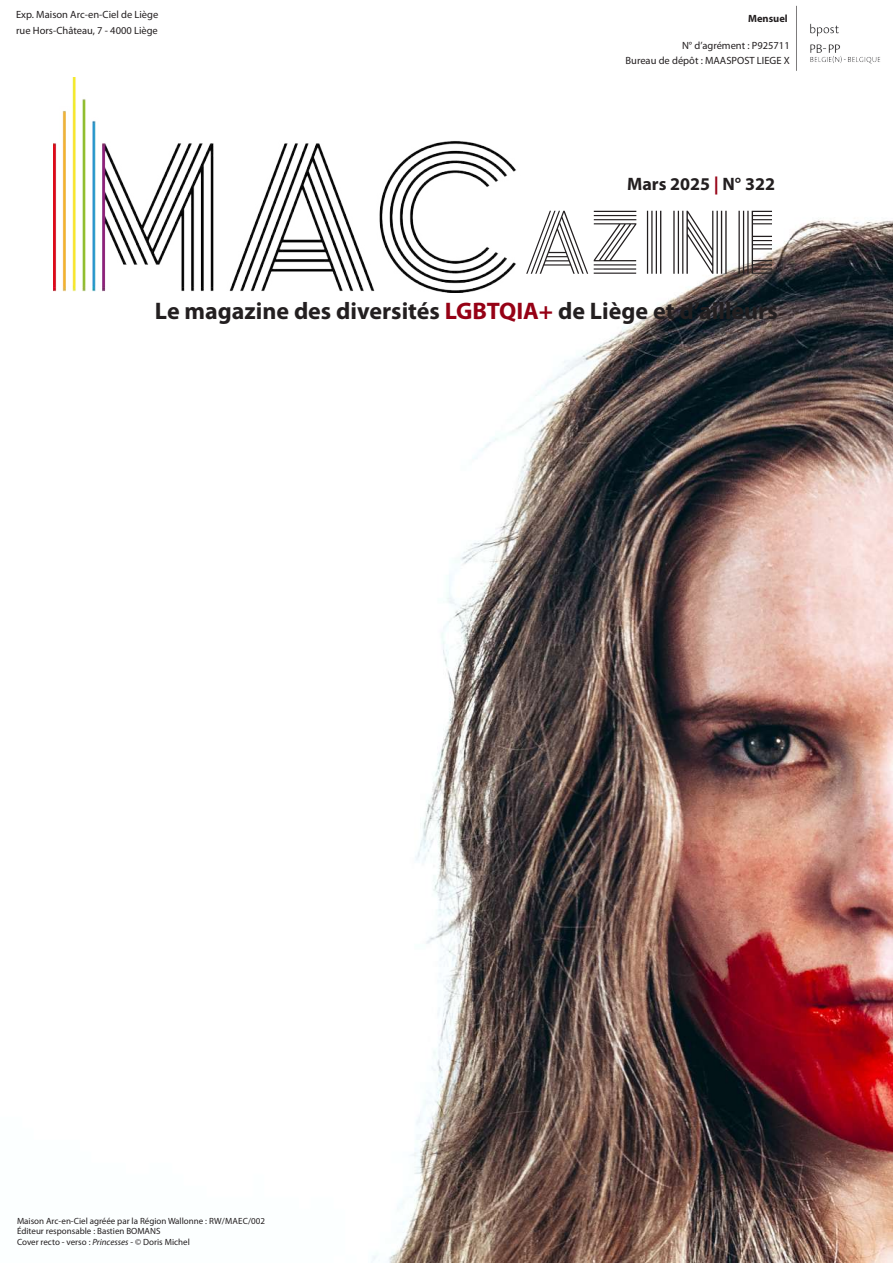
<style>
.page{position:relative;width:893px;height:1263px;background:#fff}
.page>*{position:absolute;margin:0;border:0;box-sizing:border-box;transform-origin:0 0}
.t1{font:90px "Prism";color:#231f20}
.t2{font:700 24px "Myriad Pro";color:#231f20}
.t3{font:700 18px "Myriad Pro";color:#231f20}
.t4{font:10.5px/15px "Myriad Pro";color:#231f20;text-align:right}
.t5{font:700 10.5px "Myriad Pro";color:#231f20}
.t6{font:9px/10.8px "Myriad Pro";color:#231f20}
.s1{color:#960115}
.s2{font-style:italic}
</style>
<div class="page">
<img style="left:53px;top:171px;width:840px;height:1092px">
<img style="left:54px;top:78px;width:471px;height:214px">
<img style="left:796px;top:5px;width:85px;height:66px">
<p class="t4" style="left:16px;top:6px;width:144px;line-height:16.5px;text-align:left">Exp. Maison Arc-en-Ciel de Liège rue Hors-Château, 7 - 4000 Liège</p>
<p class="t5" style="left:748px;top:11px;width:41px">Mensuel</p>
<p class="t4" style="left:626px;top:38px;width:166px">N° d’agrément : P925711<br>Bureau de dépôt : MAASPOST LIEGE X</p>
<h3 class="t3" style="left:627px;top:172px;width:149px">Mars 2025 <span class="s1">|</span> N° 322</h3>
<h1 class="t1" style="left:525px;top:190px;width:254px">AZINE</h1>
<h2 class="t2" style="left:155px;top:295px;width:624px">Le magazine des diversités <span class="s1">LGBTQIA+</span> de Liège et d’ailleurs</h2>
<p class="t6" style="left:17px;top:1215px;width:250px">Maison Arc-en-Ciel agréée par la Région Wallonne : RW/MAEC/002<br>Éditeur responsable : Bastien BOMANS<br>Cover recto - verso : <span class="s2">Princesses</span> - © Doris Michel</p>
</div>
